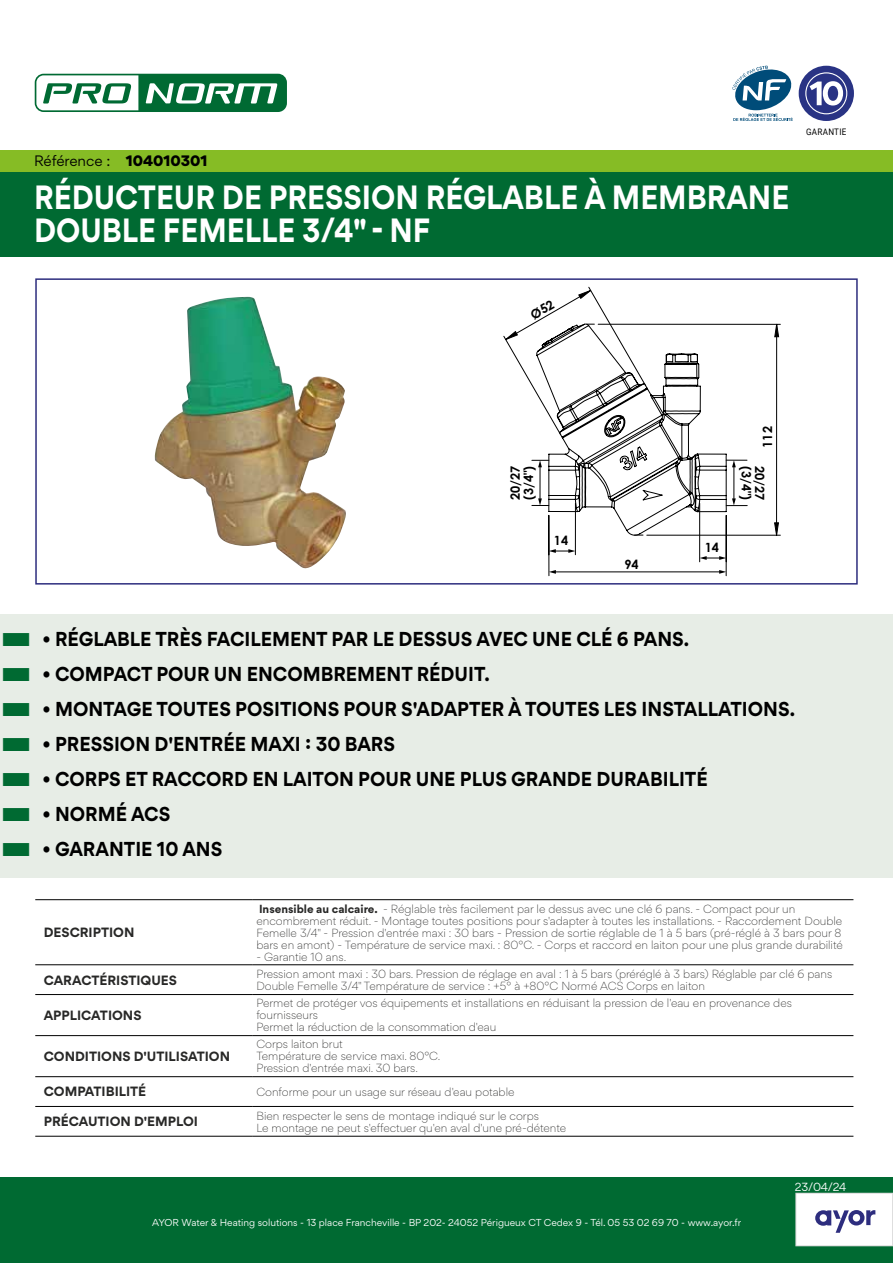
<style>
.page{position:relative;width:893px;height:1263px;background:#fff}
.page>*{position:absolute;margin:0;border:0;box-sizing:border-box;transform-origin:0 0}
.t1{font:700 30px/33px "Gordita";color:#fff;scale:.9 1}
.t2{font:700 18px "Gordita";color:#000;scale:.95 1}
.t3{font:13.5px "Gordita";letter-spacing:-.005em;color:#000}
.t4{font:700 12.75px/13.4px "Century Gothic";color:#000}
.t5{font:700 12px "Gordita";color:#282827}
.t6{font:300 10.5px/12px "Gordita";color:#282827}
.t7{font:10.5px "Gordita";color:#fff}
.t8{font:9px "Gordita";color:#fff}
.t9{font:9px "Roboto";letter-spacing:.035em;color:#000;scale:.9 1}
.s1{font-weight:900}
.s2{font-weight:700}
</style>
<div class="page">
<svg style="left:503px;top:287px;width:224px;height:289px"></svg>
<hr style="left:598px;top:324px;width:182px;height:1px;background:#000">
<hr style="left:647px;top:535px;width:133px;height:1px;background:#000">
<svg style="left:775px;top:324px;width:4px;height:211px"></svg>
<svg style="left:549px;top:549px;width:26px;height:4px"></svg>
<hr style="left:555px;top:571px;width:165px;height:1px;background:#000">
<svg style="left:549px;top:570px;width:7px;height:4px"></svg>
<svg style="left:719px;top:570px;width:7px;height:4px"></svg>
<svg style="left:700px;top:556px;width:26px;height:4px"></svg>
<div style="left:0;top:1178px;width:893px;height:85px;background:#006a32"></div>
<div style="left:796px;top:1193px;width:97px;height:53px;background:#fff"></div>
<div style="left:795px;top:1193px;width:98px;height:53px;border:1px solid #dadada"></div>
<img style="left:155px;top:297px;width:191px;height:272px">
<div style="left:0;top:171px;width:893px;height:85px;background:#006a32"></div>
<div style="left:35px;top:278px;width:823px;height:307px;border:2px solid #2d2d7e"></div>
<div style="left:0;top:614px;width:893px;height:53px;background:#e7ede6"></div>
<div style="left:0;top:649px;width:893px;height:53px;background:#e7ede6"></div>
<div style="left:0;top:684px;width:893px;height:53px;background:#e7ede6"></div>
<div style="left:0;top:719px;width:893px;height:53px;background:#e7ede6"></div>
<div style="left:0;top:754px;width:893px;height:53px;background:#e7ede6"></div>
<div style="left:0;top:789px;width:893px;height:53px;background:#e7ede6"></div>
<div style="left:0;top:824px;width:893px;height:53px;background:#e7ede6"></div>
<svg style="left:815px;top:1210px;width:60px;height:23px"></svg>
<div style="left:0;top:150px;width:893px;height:21px;background:#86bc25"></div>
<svg style="left:732px;top:66px;width:61px;height:55px"></svg>
<div style="left:799px;top:66px;width:55px;height:55px;background:#293384;border-radius:50%"></div>
<svg style="left:805px;top:72px;width:42px;height:42px"></svg>
<svg style="left:34px;top:73px;width:253px;height:39px"></svg>
<hr style="left:35px;top:899px;width:217px;height:1px;background:#000">
<hr style="left:252px;top:899px;width:601px;height:1px;background:#000">
<hr style="left:35px;top:964px;width:217px;height:1px;background:#000">
<hr style="left:252px;top:964px;width:601px;height:1px;background:#000">
<hr style="left:35px;top:994px;width:217px;height:1px;background:#000">
<hr style="left:252px;top:994px;width:601px;height:1px;background:#000">
<hr style="left:35px;top:1035px;width:217px;height:1px;background:#000">
<hr style="left:252px;top:1035px;width:601px;height:1px;background:#000">
<hr style="left:35px;top:1076px;width:217px;height:1px;background:#000">
<hr style="left:252px;top:1076px;width:601px;height:1px;background:#000">
<hr style="left:35px;top:1106px;width:217px;height:1px;background:#000">
<hr style="left:252px;top:1106px;width:601px;height:1px;background:#000">
<hr style="left:35px;top:1136px;width:217px;height:1px;background:#000">
<hr style="left:252px;top:1136px;width:601px;height:1px;background:#000">
<svg style="left:506px;top:290px;width:241px;height:246px"></svg>
<p class="t3" style="left:34px;top:151px;width:175px">Référence : <span class="s1">104010301</span></p>
<h1 class="t1" style="left:34px;top:181px;width:841px">RÉDUCTEUR DE PRESSION RÉGLABLE À MEMBRANE<br>DOUBLE FEMELLE 3/4" - NF</h1>
<p class="t9" style="left:806px;top:125px;width:46px">GARANTIE</p>
<p class="t4" style="left:760px;top:448px;width:23px;rotate:-90deg">112</p>
<p class="t4" style="left:508px;top:500px;width:36px;rotate:-90deg">20/27 (3/4")</p>
<p class="t4" style="left:754px;top:466px;width:36px;rotate:90deg">(3/4")</p>
<p class="t4" style="left:767px;top:466px;width:36px;rotate:90deg">20/27</p>
<p class="t4" style="left:554px;top:534px;width:16px">14</p>
<p class="t4" style="left:624px;top:557px;width:16px">94</p>
<p class="t4" style="left:705px;top:540px;width:16px">14</p>
<h2 class="t2" style="left:43px;top:624px;width:682px">• RÉGLABLE TRÈS FACILEMENT PAR LE DESSUS AVEC UNE CLÉ 6 PANS.</h2>
<h2 class="t2" style="left:43px;top:659px;width:472px">• COMPACT POUR UN ENCOMBREMENT RÉDUIT.</h2>
<h2 class="t2" style="left:43px;top:694px;width:794px">• MONTAGE TOUTES POSITIONS POUR S'ADAPTER À TOUTES LES INSTALLATIONS.</h2>
<h2 class="t2" style="left:43px;top:729px;width:373px">• PRESSION D'ENTRÉE MAXI : 30 BARS</h2>
<h2 class="t2" style="left:43px;top:764px;width:702px">• CORPS ET RACCORD EN LAITON POUR UNE PLUS GRANDE DURABILITÉ</h2>
<h2 class="t2" style="left:43px;top:799px;width:136px">• NORMÉ ACS</h2>
<h2 class="t2" style="left:43px;top:834px;width:191px">• GARANTIE 10 ANS</h2>
<p class="t5" style="left:44px;top:923px;width:92px">DESCRIPTION</p>
<p class="t6" style="left:256px;top:902px;width:588px"><span class="s2">Insensible au calcaire.</span> - Réglable très facilement par le dessus avec une clé 6 pans. - Compact pour un encombrement réduit. - Montage toutes positions pour s'adapter à toutes les installations. - Raccordement Double Femelle 3/4" - Pression d'entrée maxi : 30 bars - Pression de sortie réglable de 1 à 5 bars (pré-réglé à 3 bars pour 8 bars en amont) - Température de service maxi. : 80°C. - Corps et raccord en laiton pour une plus grande durabilité</p>
<p class="t6" style="left:256px;top:950px;width:91px">- Garantie 10 ans.</p>
<p class="t5" style="left:44px;top:970px;width:135px">CARACTÉRISTIQUES</p>
<p class="t6" style="left:256px;top:967px;width:577px">Pression amont maxi : 30 bars. Pression de réglage en aval : 1 à 5 bars (préréglé à 3 bars) Réglable par clé 6 pans<br>Double Femelle 3/4" Température de service : +5° à +80°C Normé ACS Corps en laiton</p>
<p class="t5" style="left:44px;top:1006px;width:99px">APPLICATIONS</p>
<p class="t6" style="left:256px;top:997px;width:537px">Permet de protéger vos équipements et installations en réduisant la pression de l'eau en provenance des fournisseurs<br>Permet la réduction de la consommation d'eau</p>
<p class="t5" style="left:44px;top:1047px;width:188px">CONDITIONS D'UTILISATION</p>
<p class="t6" style="left:256px;top:1038px;width:185px">Corps laiton brut<br>Température de service maxi. 80°C.<br>Pression d'entrée maxi. 30 bars.</p>
<p class="t5" style="left:44px;top:1082px;width:104px">COMPATIBILITÉ</p>
<p class="t6" style="left:256px;top:1085px;width:260px">Conforme pour un usage sur réseau d'eau potable</p>
<p class="t5" style="left:44px;top:1112px;width:156px">PRÉCAUTION D'EMPLOI</p>
<p class="t6" style="left:256px;top:1109px;width:311px">Bien respecter le sens de montage indiqué sur le corps<br>Le montage ne peut s'effectuer qu'en aval d'une pré-détente</p>
<p class="t8" style="left:152px;top:1216px;width:590px">AYOR Water &amp; Heating solutions - 13 place Francheville - BP 202- 24052 Périgueux CT Cedex 9 - Tél. 05 53 02 69 70 - www.ayor.fr</p>
<p class="t7" style="left:795px;top:1179px;width:53px">23/04/24</p>
</div>
